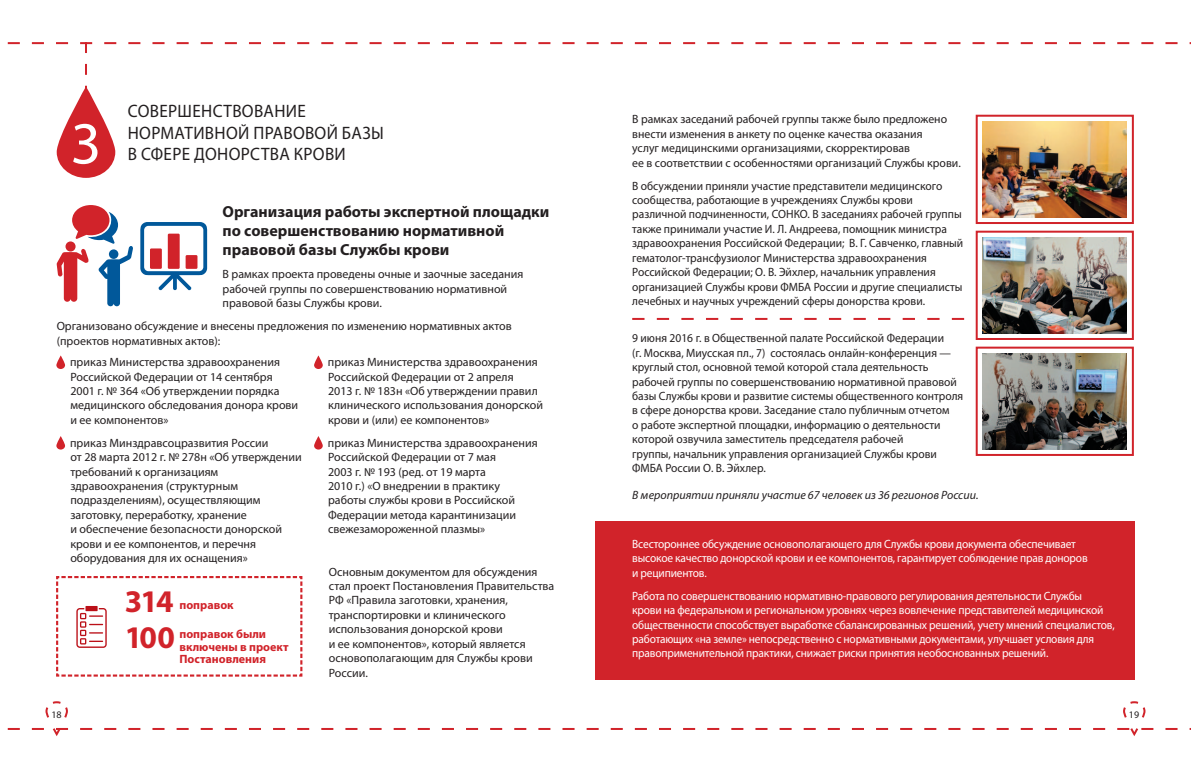
<style>
.page{position:relative;width:1191px;height:766px;background:#fff}
.page>*{position:absolute;margin:0;border:0;box-sizing:border-box;transform-origin:0 0}
.t1{font:60px "Myriad Pro";color:#fff}
.t2{font:700 31.6px/36.5px "Myriad Pro";letter-spacing:-.06em;color:#d1232a}
.t3{font:18px/21.6px "Myriad Pro";letter-spacing:.02em;color:#231f20;scale:.95 1}
.t4{font:700 16px/19.2px "Myriad Pro";color:#231f20}
.t5{font:12px/14.4px "Myriad Pro";color:#231f20}
.t6{font:12px/14.4px "Myriad Pro";color:#231f20;scale:.96 1}
.t7{font:12px/14.4px "Myriad Pro";letter-spacing:-.015em;color:#fff;scale:.95 1}
.t8{font:italic 12px "Myriad Pro";color:#231f20}
.t9{font:700 12px/12.4px "Myriad Pro";color:#d1232a}
.t10{font:10px "Myriad Pro";color:#231f20}
</style>
<div class="page">
<svg style="left:7px;top:701px;width:1184px;height:35px"></svg>
<svg style="left:57px;top:205px;width:76px;height:101px"></svg>
<svg style="left:140px;top:222px;width:67px;height:69px"></svg>
<svg style="left:7px;top:42px;width:1184px;height:136px"></svg>
<div style="left:595px;top:520px;width:540px;height:159px;background:#d1232a"></div>
<svg style="left:56px;top:576px;width:247px;height:101px"></svg>
<div style="left:975px;top:115px;width:158px;height:109px;background:#fff;border:2px solid #d1232a"></div>
<img style="left:982px;top:121px;width:145px;height:96px">
<div style="left:975px;top:230px;width:158px;height:110px;background:#fff;border:2px solid #d1232a"></div>
<img style="left:982px;top:237px;width:145px;height:96px">
<div style="left:975px;top:346px;width:158px;height:110px;background:#fff;border:2px solid #d1232a"></div>
<img style="left:982px;top:353px;width:145px;height:96px">
<svg style="left:56px;top:355px;width:9px;height:14px"></svg>
<svg style="left:56px;top:436px;width:9px;height:13px"></svg>
<svg style="left:314px;top:355px;width:9px;height:14px"></svg>
<svg style="left:314px;top:436px;width:9px;height:13px"></svg>
<svg style="left:632px;top:318px;width:332px;height:2px"></svg>
<h3 class="t3" style="left:128px;top:100px;width:271px">Совершенствование нормативной правовой базы в сфере донорства крови</h3>
<h1 class="t1" style="left:71px;top:106px;width:32px">3</h1>
<p class="t5" style="left:632px;top:112px;width:330px">В рамках заседаний рабочей группы также было предложено внести изменения в анкету по оценке качества оказания<br>услуг медицинскими организациями, скорректировав<br>ее в соответствии с особенностями организаций Службы крови.</p>
<p class="t6" style="left:632px;top:178px;width:324px">В обсуждении приняли участие представители медицинского сообщества, работающие в учреждениях Службы крови различной подчиненности, СОНКО</p>
<h3 class="t4" style="left:223px;top:201px;width:328px">Организация работы экспертной площадки по совершенствованию нормативной правовой базы Службы крови</h3>
<p class="t5" style="left:223px;top:267px;width:302px">В рамках проекта проведены очные и заочные заседания рабочей группы по совершенствованию нормативной правовой базы Службы крови.</p>
<p class="t5" style="left:57px;top:318px;width:457px">Организовано обсуждение и внесены предложения по изменению нормативных актов (проектов нормативных актов):</p>
<p class="t6" style="left:632px;top:207px;width:346px;text-indent:175px">. В заседаниях рабочей группы также принимали участие И . Л. Андреева, помощник министра здравоохранения Российской Федерации; В. Г. Савченко, главный гематолог-трансфузиолог Министерства здравоохранения Российской Федерации; О. В. Эйхлер, начальник управления организацией Службы крови ФМБА</p>
<p class="t6" style="left:632px;top:279px;width:345px;text-indent:181px">России и другие специалисты лечебных и научных учреждений сферы донорства крови.</p>
<p class="t6" style="left:632px;top:331px;width:346px">9 июня 2016 г. в Общественной палате Российской Федерации<br>(г. Москва, Миусская пл., 7) состоялась онлайн-конференция — круглый стол, основной темой которой стала деятельность рабочей группы по совершенствованию нормативной правовой базы Службы крови и развитие системы общественного контроля в сфере донорства крови. Заседание стало публичным отчетом<br>о работе экспертной площадки, информацию о деятельности которой озвучила заместитель председателя рабочей<br>группы, начальник управления организацией Службы крови<br>ФМБА</p>
<p class="t5" style="left:70px;top:354px;width:230px">приказ Министерства здравоохранения Российской Федерации от 14 сентября 2001 г. № 364 «Об утверждении порядка медицинского обследования донора крови и ее компонентов»</p>
<p class="t5" style="left:70px;top:435px;width:233px">приказ Минздравсоцразвития Pоссии<br>от 28 марта 2012 г. № 278н «Об утверждении требований к организациям здравоохранения (структурным подразделениям), осуществляющим заготовку, переработку, хранение<br>и обеспечение безопасности донорской крови и ее компонентов, и перечня оборудования для их оснащения»</p>
<p class="t5" style="left:328px;top:354px;width:217px">приказ Министерства здравоохранения Российской Федерации от 2 апреля<br>2013 г. № 183н «Об утверждении правил клинического использования донорской крови и (или) ее компонентов»</p>
<p class="t5" style="left:328px;top:435px;width:211px">приказ Министерства здравоохранения<br>Российской Федерации от 7 мая<br>2003 г. № 193 (ред. от 19 марта<br>2010 г.) «О внедрении в практику работы службы крови в Российской<br>Федерации метода карантинизации свежезамороженной плазмы»</p>
<p class="t5" style="left:329px;top:564px;width:227px">Основным документом для обсуждения стал проект Постановления Правительства<br>PФ «Правила заготовки, хранения, транспортировки и клинического использования донорской крови<br>и ее компонентов», который является основополагающим для Службы крови<br>России.</p>
<p class="t6" style="left:665px;top:460px;width:106px">России О. В. Эйхлер.</p>
<p class="t8" style="left:632px;top:487px;width:348px">В мероприятии приняли участие 67 человек из 36 регионов России.</p>
<p class="t7" style="left:632px;top:536px;width:481px">Всестороннее обсуждение основополагающего для Службы крови документа обеспечивает высокое качество донорской крови и ее компонентов, гарантирует соблюдение прав доноров и реципиентов.</p>
<p class="t7" style="left:632px;top:588px;width:509px">Работа по совершенствованию нормативно-правового регулирования деятельности Службы<br>крови на федеральном и региональном уровнях через вовлечение представителей медицинской общественности способствует выработке сбалансированных решений, учету мнений специалистов, работающих «на земле» непосредственно с нормативными документами, улучшает условия для правоприменительной практики, снижает риски принятия необоснованных решений.</p>
<h2 class="t2" style="left:125px;top:581px;width:52px">314<br>100</h2>
<p class="t9" style="left:179px;top:598px;width:56px">поправок</p>
<p class="t9" style="left:179px;top:627px;width:111px">поправок были включены в проект<br>Постановления</p>
<p class="t10" style="left:51px;top:707px;width:12px">18</p>
<p class="t10" style="left:1129px;top:707px;width:12px">19</p>
</div>
